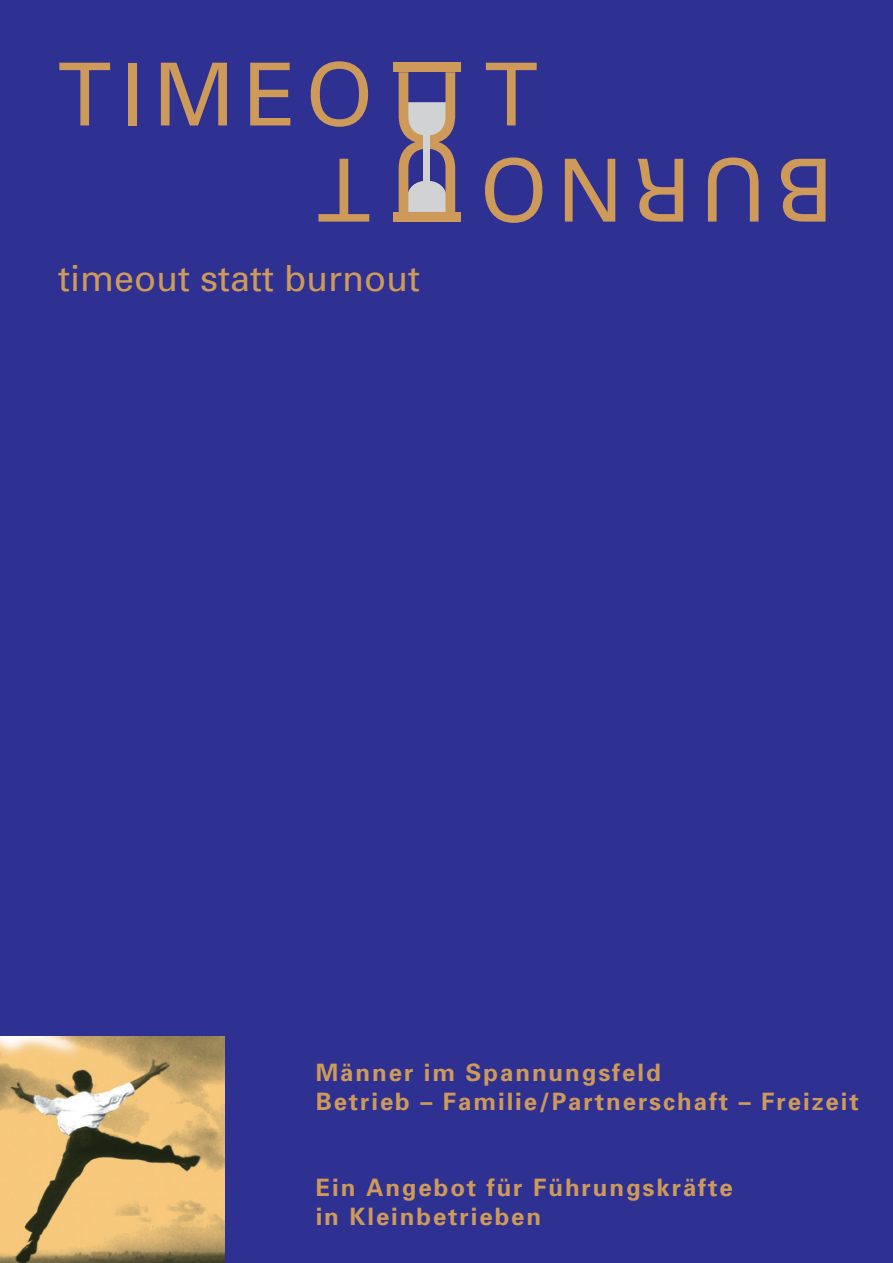
<style>
.page{position:relative;width:893px;height:1263px;background:#2e3092}
.page>*{position:absolute;margin:0;border:0;box-sizing:border-box;transform-origin:0 0}
.t1{font:87px "Univers";letter-spacing:.1em;color:#cd9a59}
.t2{font:36px "Univers";color:#cd9a59}
.t3{font:700 24px/28.8px "Univers";letter-spacing:.08em;color:#cd9a59}
</style>
<div class="page">
<img style="left:0;top:1036px;width:225px;height:227px">
<div style="left:393px;top:63px;width:68px;height:9px;background:#cd9a59"></div>
<div style="left:393px;top:212px;width:68px;height:9px;background:#cd9a59"></div>
<svg style="left:398px;top:72px;width:57px;height:140px"></svg>
<div style="left:424px;top:126px;width:6px;height:63px;background:#d1d2d4"></div>
<h1 class="t1" style="left:58px;top:40px;width:317px">TIMEO</h1>
<h1 class="t1" style="left:370px;top:244px;width:55px;rotate:-180deg">T</h1>
<h2 class="t2" style="left:58px;top:256px;width:363px">timeout statt burnout</h2>
<h1 class="t1" style="left:485px;top:40px;width:55px">T</h1>
<h1 class="t1" style="left:834px;top:244px;width:355px;rotate:-180deg">BURNO</h1>
<p class="t3" style="left:316px;top:1057px;width:544px">Männer im Spannungsfeld<br>Betrieb – Familie/Partnerschaft – Freizeit</p>
<p class="t3" style="left:316px;top:1172px;width:419px">Ein Angebot für Führungskräfte in Kleinbetrieben</p>
</div>
